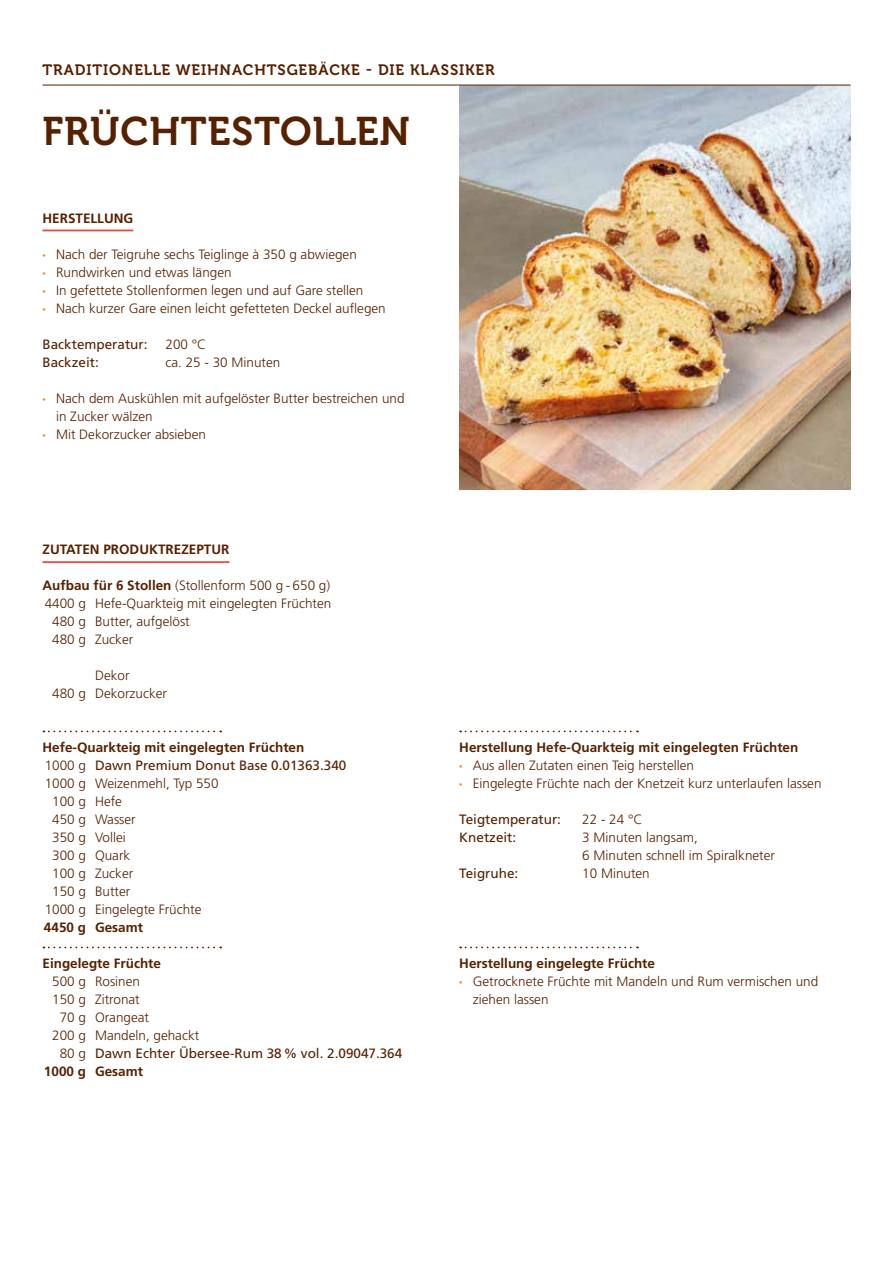
<style>
.page{position:relative;width:893px;height:1263px;background:#fff}
.page>*{position:absolute;margin:0;border:0;box-sizing:border-box;transform-origin:0 0}
.t1{font:39.75px "Museo 700";letter-spacing:.02em;color:#562100}
.t2{font:15px "Museo 700";letter-spacing:.06em;color:#562100}
.t3{font:300 13.5px/18px "Frutiger LT Std";color:#562100}
.t4{font:700 13.5px "Frutiger LT Std";color:#562100}
.t5{font:13.5px "Frutiger LT Std";color:#562100}
.s1{font-family:"Myriad Pro";color:#f58220}
.s2{font-weight:700}
.s3{font-weight:300}
</style>
<div class="page">
<img style="left:459px;top:86px;width:391px;height:403px">
<svg style="left:460px;top:730px;width:178px;height:2px"></svg>
<svg style="left:460px;top:946px;width:178px;height:2px"></svg>
<hr style="left:43px;top:561px;width:186px;height:2px;background:#f04935">
<svg style="left:43px;top:730px;width:178px;height:2px"></svg>
<svg style="left:43px;top:946px;width:178px;height:2px"></svg>
<hr style="left:43px;top:230px;width:90px;height:1px;background:#f04935">
<hr style="left:43px;top:85px;width:807px;height:1px;background:#562100">
<p class="t2" style="left:43px;top:62px;width:454px">TRADITIONELLE WEIHNACHTSGEBÄCKE - DIE KLASSIKER</p>
<h1 class="t1" style="left:43px;top:109px;width:369px">FRÜCHTESTOLLEN</h1>
<p class="t4" style="left:43px;top:210px;width:92px">HERSTELLUNG</p>
<p class="t3" style="left:43px;top:245px;width:316px"><span class="s1">•</span> Nach der Teigruhe sechs Teiglinge à 350 g abwiegen</p>
<p class="t3" style="left:43px;top:263px;width:191px"><span class="s1">•</span> Rundwirken und etwas längen</p>
<p class="t3" style="left:43px;top:281px;width:322px"><span class="s1">•</span> In gefettete Stollenformen legen und auf Gare stellen</p>
<p class="t3" style="left:43px;top:299px;width:345px"><span class="s1">•</span> Nach kurzer Gare einen leicht gefetteten Deckel auflegen</p>
<p class="t5" style="left:43px;top:336px;width:107px">Backtemperatur:</p>
<p class="t3" style="left:166px;top:335px;width:42px">200 °C</p>
<p class="t5" style="left:43px;top:354px;width:58px">Backzeit:</p>
<p class="t3" style="left:166px;top:353px;width:116px">ca. 25 - 30 Minuten</p>
<p class="t3" style="left:56px;top:389px;width:350px;text-indent:-14px"><span class="s1">•</span> Nach dem Auskühlen mit aufgelöster Butter bestreichen und in Zucker wälzen</p>
<p class="t3" style="left:43px;top:425px;width:165px"><span class="s1">•</span> Mit Dekorzucker absieben</p>
<p class="t4" style="left:43px;top:542px;width:188px">ZUTATEN PRODUKTREZEPTUR</p>
<p class="t3" style="left:43px;top:577px;width:289px"><span class="s2">Aufbau für 6 Stollen</span> (Stollenform 500 g - 650 g)</p>
<p class="t3" style="left:45px;top:595px;width:288px">4400 g Hefe-Quarkteig mit eingelegten Früchten</p>
<p class="t3" style="left:52px;top:613px;width:139px">480 g Butter, aufgelöst</p>
<p class="t3" style="left:52px;top:631px;width:83px">480 g Zucker</p>
<p class="t3" style="left:52px;top:667px;width:116px;text-align:center">Dekor<br>480 g Dekorzucker</p>
<p class="t4" style="left:43px;top:740px;width:263px">Hefe-Quarkteig mit eingelegten Früchten</p>
<p class="t5" style="left:45px;top:758px;width:303px"><span class="s3">1000 g</span> Dawn Premium Donut Base 0.01363.340</p>
<p class="t3" style="left:45px;top:775px;width:175px">1000 g Weizenmehl, Typ 550</p>
<p class="t3" style="left:52px;top:793px;width:71px">100 g Hefe</p>
<p class="t3" style="left:52px;top:811px;width:85px">450 g Wasser</p>
<p class="t3" style="left:52px;top:829px;width:75px">350 g Vollei</p>
<p class="t3" style="left:52px;top:847px;width:80px">300 g Quark</p>
<p class="t3" style="left:52px;top:865px;width:83px">100 g Zucker</p>
<p class="t3" style="left:52px;top:883px;width:80px">150 g Butter</p>
<p class="t3" style="left:45px;top:901px;width:158px">1000 g Eingelegte Früchte</p>
<p class="t4" style="left:44px;top:920px;width:101px">4450 g Gesamt</p>
<p class="t4" style="left:43px;top:956px;width:120px">Eingelegte Früchte</p>
<p class="t3" style="left:52px;top:973px;width:89px">500 g Rosinen</p>
<p class="t3" style="left:52px;top:991px;width:89px">150 g Zitronat</p>
<p class="t3" style="left:60px;top:1009px;width:91px">70 g Orangeat</p>
<p class="t3" style="left:52px;top:1027px;width:149px">200 g Mandeln, gehackt</p>
<p class="t5" style="left:60px;top:1046px;width:344px"><span class="s3">80 g</span> Dawn Echter Übersee-Rum 38 % vol. 2.09047.364</p>
<p class="t4" style="left:44px;top:1064px;width:101px">1000 g Gesamt</p>
<p class="t4" style="left:459px;top:740px;width:341px">Herstellung Hefe-Quarkteig mit eingelegten Früchten</p>
<p class="t3" style="left:459px;top:757px;width:236px"><span class="s1">•</span> Aus allen Zutaten einen Teig herstellen</p>
<p class="t3" style="left:459px;top:775px;width:364px"><span class="s1">•</span> Eingelegte Früchte nach der Knetzeit kurz unterlaufen lassen</p>
<p class="t5" style="left:459px;top:812px;width:103px">Teigtemperatur:</p>
<p class="t3" style="left:582px;top:811px;width:62px">22 - 24 °C</p>
<p class="t5" style="left:459px;top:830px;width:59px">Knetzeit:</p>
<p class="t3" style="left:582px;top:829px;width:194px">3 Minuten langsam,<br>6 Minuten schnell im Spiralkneter</p>
<p class="t5" style="left:459px;top:866px;width:61px">Teigruhe:</p>
<p class="t3" style="left:582px;top:865px;width:69px">10 Minuten</p>
<p class="t4" style="left:459px;top:956px;width:197px">Herstellung eingelegte Früchte</p>
<p class="t3" style="left:473px;top:973px;width:347px;text-indent:-14px"><span class="s1">•</span> Getrocknete Früchte mit Mandeln und Rum vermischen und ziehen lassen</p>
</div>
